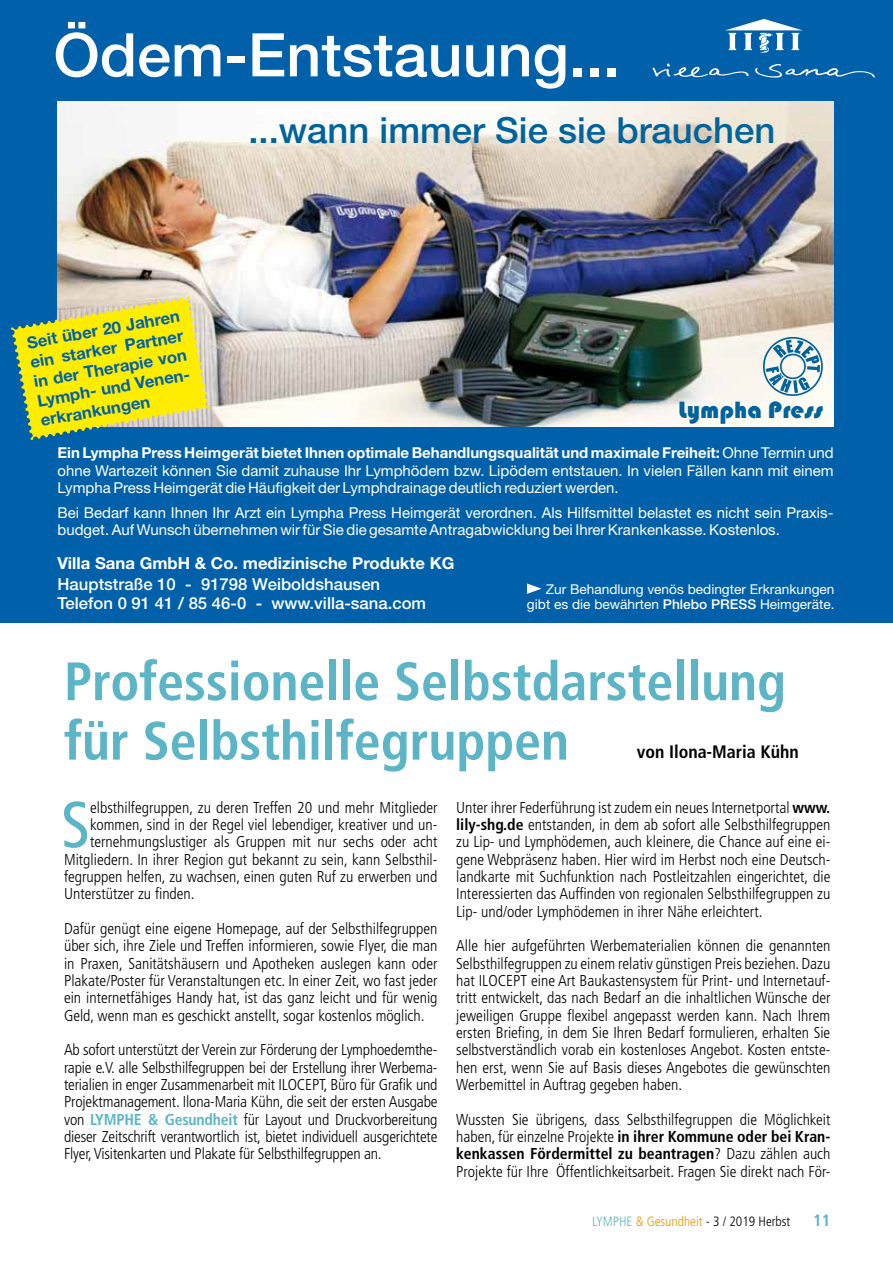
<style>
.page{position:relative;width:893px;height:1263px;background:#fff}
.page>*{position:absolute;margin:0;border:0;box-sizing:border-box;transform-origin:0 0}
.t1{font:condensed 65.4px "Frutiger";color:#5cb5c6}
.t2{font:500 60.15px "Helvetica Neue";color:#fff}
.t3{font:700 condensed 54px/59.4px "Frutiger";color:#5cb5c6}
.t4{font:500 36px "Helvetica Neue";color:#00639c}
.t5{font:800 24.6px "Blippo";color:#00639c}
.t6{font:700 condensed 18px "Frutiger";color:#000}
.t7{font:700 16.5px/19.6px "Helvetica Neue";color:#0061aa;text-align:justify}
.t8{font:500 16.5px/19.4px "Helvetica Neue";color:#fff}
.t9{font:700 16.5px "Helvetica Neue";color:#fff}
.t10{font:700 condensed 16.5px "Frutiger";color:#5cb5c6}
.t11{font:300 condensed 15.75px/17.4px "Frutiger";color:#000;text-align:justify}
.t12{font:15px/17.5px "Helvetica Neue";color:#fff;text-align:justify}
.t13{font:13.5px/15.8px "Helvetica Neue";color:#fff;text-align:right}
.t14{font:300 condensed 13.5px "Frutiger";color:#000}
.s1{font-weight:700}
.s2{font-weight:500}
.s3{font-weight:700;color:#5cb5c6}
.s4{color:#5cb5c6}
.s5{color:#f39400}
</style>
<div class="page">
<div style="left:0;top:0;width:893px;height:622px;background:#0061aa"></div>
<img style="left:58px;top:102px;width:776px;height:325px">
<svg style="left:761px;top:335px;width:64px;height:63px"></svg>
<svg style="left:527px;top:583px;width:14px;height:11px"></svg>
<svg style="left:653px;top:64px;width:222px;height:14px"></svg>
<svg style="left:725px;top:19px;width:78px;height:34px"></svg>
<svg style="left:11px;top:296px;width:198px;height:144px"></svg>
<h2 class="t2" style="left:53px;top:19px;width:568px">Ödem-Entstauung...</h2>
<h3 class="t4" style="left:248px;top:109px;width:528px">...wann immer Sie sie brauchen</h3>
<p class="t7" style="left:25px;top:333px;width:158px;rotate:-10deg">Seit über 20 Jahren ein starker Partner in der Therapie von Lymph- und Venen&shy;erkrankungen</p>
<h3 class="t5" style="left:678px;top:401px;width:146px">Lympha Press</h3>
<p class="t12" style="left:58px;top:444px;width:778px"><span class="s1">Ein Lympha Press Heimgerät bietet Ihnen optimale Behandlungsqualität und maximale Freiheit:</span> Ohne Termin und ohne Wartezeit können Sie damit zuhause Ihr Lymphödem bzw. Lipödem entstauen. In vielen Fällen kann mit einem Lympha Press Heimgerät die Häufigkeit der Lymphdrainage deutlich reduziert werden.</p>
<p class="t12" style="left:58px;top:504px;width:778px">Bei Bedarf kann Ihnen Ihr Arzt ein Lympha Press Heimgerät verordnen. Als Hilfsmittel belastet es nicht sein Praxis&shy;budget. Auf Wunsch übernehmen wir für Sie die gesamte Antragabwicklung bei Ihrer Krankenkasse. Kostenlos.</p>
<p class="t9" style="left:58px;top:553px;width:398px">Villa Sana GmbH &amp; Co. medizinische Produkte KG</p>
<p class="t8" style="left:58px;top:574px;width:370px">Hauptstraße 10 - 91798 Weiboldshausen<br>Telefon 0 91 41 / 85 46-0 - www.villa-sana.com</p>
<p class="t13" style="left:527px;top:581px;width:309px">Zur Behandlung venös bedingter Erkrankungen gibt es die bewährten <span class="s2">Phlebo PRESS</span> Heimgeräte.</p>
<h3 class="t3" style="left:64px;top:652px;width:723px">Professionelle Selbstdarstellung für Selbsthilfegruppen</h3>
<p class="t6" style="left:637px;top:741px;width:163px">von Ilona-Maria Kühn</p>
<h1 class="t1" style="left:61px;top:787px;width:31px">S</h1>
<p class="t11" style="left:90px;top:799px;width:349px">elbsthilfegruppen, zu deren Treffen 20 und mehr M itglieder</p>
<p class="t11" style="left:90px;top:816px;width:349px">kommen, sind in der Regel viel lebendiger, kreativer und un-</p>
<p class="t11" style="left:90px;top:833px;width:349px">ternehmungslustiger als Gruppen mit nur sechs oder acht</p>
<p class="t11" style="left:64px;top:851px;width:375px">M itgliedern. In ihrer Region gut bekannt zu sein, kann Selbsthil-</p>
<p class="t11" style="left:64px;top:868px;width:375px">fegruppen helfen, zu wachsen, einen guten Ruf zu erwerben und</p>
<p class="t11" style="left:64px;top:885px;width:132px">Unterstützer zu finden.</p>
<p class="t11" style="left:64px;top:920px;width:375px">Dafür genügt eine eigene Homepage, auf der Selbsthilfegruppen über sich, ihre Ziele und Treffen informieren, sowie Flyer, die man in Praxen, Sanitätshäusern und Apotheken auslegen kann oder Plakate/Poster für Veranstaltungen etc. In einer Zeit, wo fast jeder ein internetfähiges Handy hat, ist das ganz leicht und für wenig Geld, wenn man es geschickt anstellt, sogar kostenlos möglich.</p>
<p class="t11" style="left:64px;top:1041px;width:375px">Ab sofort unterstützt der Verein zur Förderung der Lymphoedemthe&shy;rapie e.V. alle Selbsthilfegruppen bei der Erstellung ihrer Werbema&shy;terialien in enger Zusammenarbeit mit ILOCEPT, Büro für Grafik und Projektmanagement. Ilona-Maria Kühn, die seit der ersten Ausgabe von <span class="s3">LYMPHE &amp; Gesundheit</span> für Layout und Druckvorbereitung dieser Zeitschrift verantwortlich ist, bietet individuell ausgerichtete Flyer, Visitenkarten und Plakate für Selbsthilfegruppen an.</p>
<p class="t11" style="left:456px;top:799px;width:376px">Unter ihrer Federführung ist zudem ein neues Internetportal <span class="s1">www. lily-shg.de</span> entstanden, in dem ab sofort alle Selbsthilfegruppen zu Lip- und Lymphödemen, auch kleinere, die Chance auf eine ei&shy;gene Webpräsenz haben. H ier wird im Herbst noch eine Deutsch&shy;landkarte mit Suchfunktion nach Postleitzahlen eingerichtet, die Interessierten das Auffinden von regionalen Selbsthilfegruppen zu Lip- und/oder Lymphödemen in ihrer Nähe erleichtert.</p>
<p class="t11" style="left:456px;top:937px;width:376px">Alle hier aufgeführten Werbematerialien können die genannten Selbsthilfegruppen zu einem relativ günstigen Preis beziehen. Dazu hat ILOCEPT eine Art Baukastensystem für Print- und Internetauf&shy;tritt entwickelt, das nach Bedarf an die inhaltlichen Wünsche der jeweiligen Gruppe flexibel angepasst werden kann. Nach Ihrem ersten Briefing, in dem Sie Ihren Bedarf formulieren, erhalten Sie selbstverständlich vorab ein kostenloses Angebot. Kosten entste&shy;hen erst, wenn Sie auf Basis dieses Angebotes die gewünschten Werbemittel in Auftrag gegeben haben.</p>
<p class="t11" style="left:456px;top:1111px;width:376px">Wussten Sie übrigens, dass Selbsthilfegruppen die Möglichkeit haben, für einzelne Projekte <span class="s1">in ihrer Kommune oder bei Kran&shy;kenkassen Fördermittel zu beantragen</span>? Dazu zählen auch Projekte für Ihre Öffentlichkeitsarbeit. Fragen Sie direkt nach För-</p>
<p class="t14" style="left:592px;top:1213px;width:200px"><span class="s4">Lymphe</span> <span class="s5">&amp; Gesundheit</span> - 3 / 2019 Herbst</p>
<p class="t10" style="left:813px;top:1210px;width:19px">11</p>
</div>
